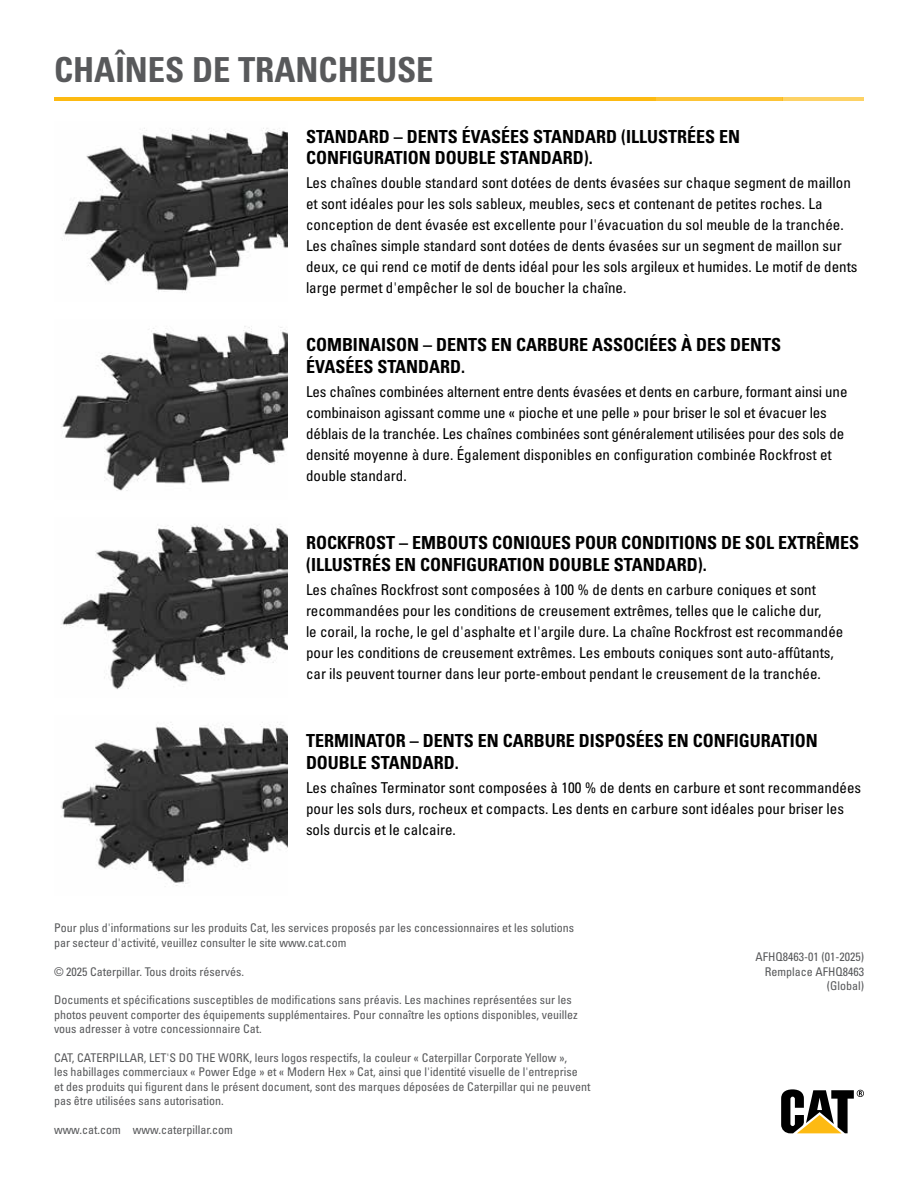
<style>
.page{position:relative;width:918px;height:1188px;background:#fff}
.page>*{position:absolute;margin:0;border:0;box-sizing:border-box;transform-origin:0 0}
.t1{font:34.5px "Univers LTCYR 67 Bold Cond";color:#58595b}
.t2{font:18px/21.6px "Univers LTCYR 67 Bold Cond";color:#000}
.t3{font:condensed 15px/21px "Univers LTCYR 57";color:#000}
.t4{font:condensed 12px/14.4px "Univers LTCYR 57";color:#58595b}
</style>
<div class="page">
<svg style="left:781px;top:1089px;width:83px;height:44px"></svg>
<hr style="left:54px;top:97px;width:601px;height:4px;background:#fdba12">
<hr style="left:654px;top:97px;width:128px;height:4px;background:#fdc436">
<hr style="left:782px;top:97px;width:82px;height:4px;background:#fdd265">
<img style="left:62px;top:128px;width:226px;height:164px">
<img style="left:61px;top:326px;width:227px;height:165px">
<img style="left:61px;top:524px;width:227px;height:166px">
<img style="left:61px;top:722px;width:227px;height:164px">
<h1 class="t1" style="left:54px;top:48px;width:381px">CHAÎNES DE TRANCHEUSE</h1>
<p class="t2" style="left:306px;top:125px;width:436px">STANDARD – DENTS ÉVASÉES STANDARD (ILLUSTRÉES EN<br>CONFIGURATION DOUBLE STANDARD).</p>
<p class="t3" style="left:306px;top:172px;width:553px">Les chaînes double standard sont dotées de dents évasées sur chaque segment de maillon et sont idéales pour les sols sableux, meubles, secs et contenant de petites roches. La conception de dent évasée est excellente pour l'évacuation du sol meuble de la tranchée.<br>Les chaînes simple standard sont dotées de dents évasées sur un segment de maillon sur deux, ce qui rend ce motif de dents idéal pour les sols argileux et humides. Le motif de dents large permet d'empêcher le sol de boucher la chaîne.</p>
<p class="t2" style="left:306px;top:334px;width:477px">COMBINAISON – DENTS EN CARBURE ASSOCIÉES À DES DENTS<br>ÉVASÉES STANDARD.</p>
<p class="t3" style="left:306px;top:381px;width:543px">Les chaînes combinées alternent entre dents évasées et dents en carbure, formant ainsi une combinaison agissant comme une « pioche et une pelle » pour briser le sol et évacuer les déblais de la tranchée. Les chaînes combinées sont généralement utilisées pour des sols de densité moyenne à dure. Également disponibles en configuration combinée Rockfrost et double standard.</p>
<p class="t2" style="left:306px;top:532px;width:555px">ROCKFROST – EMBOUTS CONIQUES POUR CONDITIONS DE SOL EXTRÊMES (ILLUSTRÉS EN CONFIGURATION DOUBLE STANDARD).</p>
<p class="t3" style="left:306px;top:579px;width:539px">Les chaînes Rockfrost sont composées à 100 % de dents en carbure coniques et sont recommandées pour les conditions de creusement extrêmes, telles que le caliche dur,<br>le corail, la roche, le gel d'asphalte et l'argile dure. La chaîne Rockfrost est recommandée pour les conditions de creusement extrêmes. Les embouts coniques sont auto-affûtants, car ils peuvent tourner dans leur porte-embout pendant le creusement de la tranchée.</p>
<p class="t2" style="left:306px;top:730px;width:513px">TERMINATOR – DENTS EN CARBURE DISPOSÉES EN CONFIGURATION<br>DOUBLE STANDARD.</p>
<p class="t3" style="left:306px;top:777px;width:557px">Les chaînes Terminator sont composées à 100 % de dents en carbure et sont recommandées pour les sols durs, rocheux et compacts. Les dents en carbure sont idéales pour briser les sols durcis et le calcaire.</p>
<p class="t4" style="left:54px;top:921px;width:522px">Pour plus d'informations sur les produits Cat, les services proposés par les concessionnaires et les solutions par secteur d'activité, veuillez consulter le site www.cat.com</p>
<p class="t4" style="left:54px;top:964px;width:192px">© 2025 Caterpillar. Tous droits réservés.</p>
<p class="t4" style="left:54px;top:993px;width:525px">Documents et spécifications susceptibles de modifications sans préavis. Les machines représentées sur les photos peuvent comporter des équipements supplémentaires. Pour connaître les options disponibles, veuillez vous adresser à votre concessionnaire Cat.</p>
<p class="t4" style="left:54px;top:1050px;width:538px">CAT, CATERPILLAR, LET'S DO THE WORK, leurs logos respectifs, la couleur « Caterpillar Corporate Yellow »,<br>les habillages commerciaux « Power Edge » et « Modern Hex » Cat, ainsi que l'identité visuelle de l'entreprise<br>et des produits qui figurent dans le présent document, sont des marques déposées de Caterpillar qui ne peuvent pas être utilisées sans autorisation.</p>
<p class="t4" style="left:54px;top:1122px;width:180px">www.cat.com www.caterpillar.com</p>
<p class="t4" style="left:755px;top:949px;width:110px;text-align:right">AFHQ8463-01 (01-2025)<br>Remplace AFHQ8463 (Global)</p>
</div>
